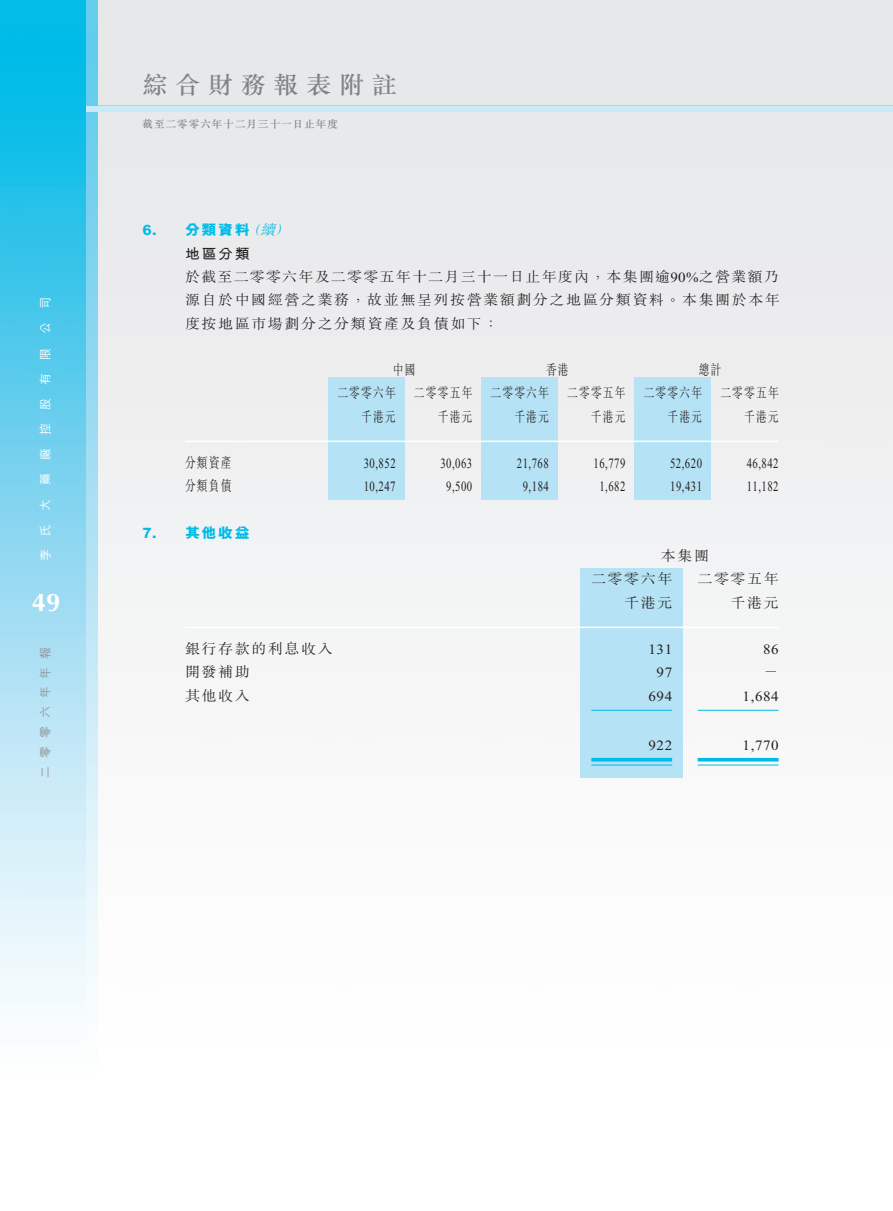
<style>
.page{position:relative;width:893px;height:1211px;background:#fff}
.page>*{position:absolute;margin:0;border:0;box-sizing:border-box;transform-origin:0 0}
.t1{font:700 25.5px "Optima";color:#fff}
.t2{font:500 24px "M Sung";letter-spacing:.3em;color:#808285;scale:1.05 1}
.t3{font:300 14.25px/23.2px "M Sung";letter-spacing:.105em;color:#231f20;text-align:justify;scale:1.05 1}
.t4{font:14.25px "Times";letter-spacing:.045em;color:#231f20;scale:.75 1}
.t5{font:300 14.25px "M Sung";letter-spacing:.105em;color:#231f20;scale:.75 1}
.t6{font:14.25px "Times";letter-spacing:.045em;color:#231f20;scale:1.05 1}
.t7{font:800 14.25px/23.2px "M Hei";letter-spacing:.105em;color:#00bbe7;text-align:center;scale:1.05 1}
.t8{font:500 12px "M Hei";letter-spacing:1.095em;color:#fff}
.t9{font:500 12px "M Hei";letter-spacing:.66em;color:#939598}
.t10{font:500 10.5px "M Sung";letter-spacing:.1em;color:#808285}
.s1{font-family:"M Sung";font-weight:300;font-style:italic}
.s2{font-weight:700;color:#231f20}
.s3{font-family:"Times";font-weight:400}
</style>
<div class="page">
<hr style="left:0;top:105px;width:892px;height:2px;background:#94d9f1">
<img style="left:85px;top:0;width:13px;height:1053px">
<div style="left:0;top:106px;width:892px;height:6px;background:#c9eaf7"></div>
<img style="left:0;top:0;width:85px;height:1053px">
<div style="left:580px;top:568px;width:103px;height:209px;background:#b5e3f5"></div>
<div style="left:328px;top:378px;width:76px;height:122px;background:#b5e3f5"></div>
<div style="left:481px;top:378px;width:76px;height:122px;background:#b5e3f5"></div>
<div style="left:634px;top:378px;width:76px;height:122px;background:#b5e3f5"></div>
<hr style="left:185px;top:440px;width:593px;height:2px;background:#fff">
<hr style="left:185px;top:626px;width:593px;height:2px;background:#fff">
<hr style="left:591px;top:710px;width:81px;height:1px;background:#00bbe7">
<hr style="left:697px;top:710px;width:81px;height:1px;background:#00bbe7">
<hr style="left:591px;top:758px;width:81px;height:3px;background:#00bbe7">
<hr style="left:591px;top:764px;width:81px;height:1px;background:#00bbe7">
<hr style="left:697px;top:758px;width:81px;height:3px;background:#00bbe7">
<hr style="left:697px;top:764px;width:81px;height:1px;background:#00bbe7">
<p class="t8" style="left:41px;top:561px;width:265px;rotate:-90deg">李氏大藥廠控股有限公司</p>
<h1 class="t1" style="left:32px;top:592px;width:30px">49</h1>
<p class="t9" style="left:41px;top:778px;width:133px;rotate:-90deg">二零零六年年報</p>
<h2 class="t2" style="left:142px;top:76px;width:244px">綜合財務報表附註</h2>
<p class="t10" style="left:142px;top:120px;width:197px">截至二零零六年十二月三十一日止年度</p>
<p class="t7" style="left:142px;top:220px;width:145px">6. 分類資料<span class="s1">（續）</span><span class="s2">地區分類</span></p>
<p class="t3" style="left:185px;top:267px;width:568px">於截至二零零六年及二零零五年十二月三十一日止年度內，本集團逾<span class="s3">90%</span>之營業額乃源自於中國經營之業務，故並無呈列按營業額劃分之地區分類資料。本集團於本年度按地區市場劃分之分類資產及負債如下：</p>
<p class="t5" style="left:393px;top:364px;width:32px">中國</p>
<p class="t5" style="left:546px;top:364px;width:32px">香港</p>
<p class="t5" style="left:698px;top:364px;width:32px">總計</p>
<p class="t5" style="left:337px;top:387px;width:79px">二零零六年</p>
<p class="t5" style="left:414px;top:387px;width:79px">二零零五年</p>
<p class="t5" style="left:490px;top:387px;width:79px">二零零六年</p>
<p class="t5" style="left:567px;top:387px;width:79px">二零零五年</p>
<p class="t5" style="left:643px;top:387px;width:79px">二零零六年</p>
<p class="t5" style="left:720px;top:387px;width:79px">二零零五年</p>
<p class="t5" style="left:361px;top:411px;width:48px">千港元</p>
<p class="t5" style="left:438px;top:411px;width:48px">千港元</p>
<p class="t5" style="left:514px;top:411px;width:48px">千港元</p>
<p class="t5" style="left:591px;top:411px;width:48px">千港元</p>
<p class="t5" style="left:667px;top:411px;width:48px">千港元</p>
<p class="t5" style="left:744px;top:411px;width:48px">千港元</p>
<p class="t5" style="left:185px;top:457px;width:63px">分類資產</p>
<p class="t4" style="left:364px;top:458px;width:44px">30,852</p>
<p class="t4" style="left:440px;top:458px;width:44px">30,063</p>
<p class="t4" style="left:517px;top:458px;width:44px">21,768</p>
<p class="t4" style="left:593px;top:458px;width:44px">16,779</p>
<p class="t4" style="left:670px;top:458px;width:44px">52,620</p>
<p class="t4" style="left:746px;top:458px;width:44px">46,842</p>
<p class="t5" style="left:185px;top:480px;width:63px">分類負債</p>
<p class="t4" style="left:364px;top:482px;width:44px">10,247</p>
<p class="t4" style="left:446px;top:482px;width:36px">9,500</p>
<p class="t4" style="left:523px;top:482px;width:36px">9,184</p>
<p class="t4" style="left:599px;top:482px;width:36px">1,682</p>
<p class="t4" style="left:670px;top:482px;width:44px">19,431</p>
<p class="t4" style="left:746px;top:482px;width:44px">11,182</p>
<p class="t7" style="left:142px;top:523px;width:104px">7. 其他收益</p>
<p class="t3" style="left:591px;top:546px;width:114px;text-indent:70px">本集團二零零六年</p>
<p class="t3" style="left:697px;top:569px;width:79px">二零零五年</p>
<p class="t3" style="left:624px;top:592px;width:47px">千港元</p>
<p class="t3" style="left:730px;top:592px;width:47px">千港元</p>
<p class="t3" style="left:185px;top:639px;width:142px">銀行存款的利息收入</p>
<p class="t6" style="left:648px;top:644px;width:24px">131</p>
<p class="t6" style="left:763px;top:644px;width:16px">86</p>
<p class="t3" style="left:185px;top:662px;width:63px">開發補助</p>
<p class="t6" style="left:656px;top:667px;width:16px">97</p>
<p class="t3" style="left:763px;top:662px;width:16px">－</p>
<p class="t3" style="left:185px;top:685px;width:63px">其他收入</p>
<p class="t6" style="left:648px;top:691px;width:24px">694</p>
<p class="t6" style="left:742px;top:691px;width:36px">1,684</p>
<p class="t6" style="left:648px;top:740px;width:24px">922</p>
<p class="t6" style="left:742px;top:740px;width:36px">1,770</p>
</div>
